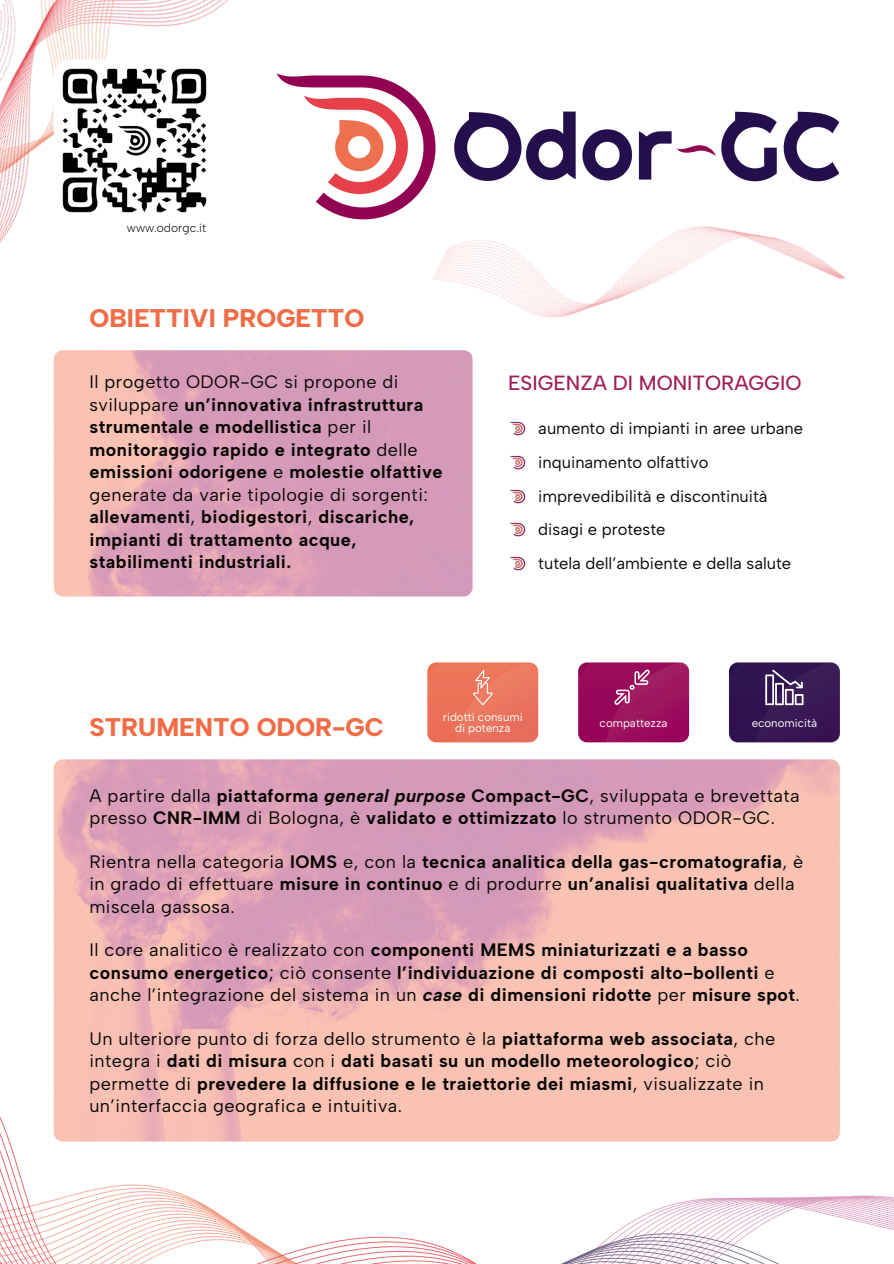
<style>
.page{position:relative;width:894px;height:1264px;background:#fff}
.page>*{position:absolute;margin:0;border:0;box-sizing:border-box;transform-origin:0 0}
.t1{font:800 25.5px "Albert Sans";color:#ef6c47}
.t2{font:500 20.55px "Albert Sans";color:#9f1d56}
.t3{font:18px/22.5px "Albert Sans";letter-spacing:.025em;color:#080704}
.t4{font:700 18px/22.5px "Albert Sans";letter-spacing:.025em;color:#080704}
.t5{font:16.5px/33.8px "Albert Sans";color:#080704}
.t6{font:300 12px "Albert Sans";color:#080704}
.t7{font:11.4px/11.4px "Albert Sans";color:#fff;text-align:center}
.s1{font-weight:400}
.s2{font-weight:700}
.s3{font-weight:700;font-style:italic}
.s4{font-style:italic}
</style>
<div class="page">
<img style="left:513px;top:466px;width:11px;height:4px">
<img style="left:510px;top:489px;width:16px;height:15px">
<img style="left:510px;top:522px;width:16px;height:15px">
<img style="left:510px;top:556px;width:16px;height:15px">
<img style="left:427px;top:662px;width:111px;height:80px;border-radius:9px">
<svg style="left:472px;top:669px;width:20px;height:36px"></svg>
<img style="left:578px;top:662px;width:111px;height:80px">
<svg style="left:614px;top:669px;width:35px;height:36px"></svg>
<img style="left:728px;top:662px;width:111px;height:80px;border-radius:9px">
<svg style="left:765px;top:669px;width:38px;height:36px"></svg>
<img style="left:0;top:0;width:228px;height:243px">
<img style="left:276px;top:73px;width:151px;height:147px">
<img style="left:54px;top:59px;width:162px;height:162px;border-radius:17px">
<img style="left:0;top:1057px;width:893px;height:206px">
<img style="left:427px;top:111px;width:419px;height:355px">
<p class="t6" style="left:127px;top:220px;width:81px">www.odorgc.it</p>
<h1 class="t1" style="left:90px;top:302px;width:276px">OBIETTIVI PROGETTO</h1>
<p class="t4" style="left:90px;top:370px;width:354px"><span class="s1">Il progetto ODOR-GC si propone di sviluppare</span> un’innovativa infrastruttura strumentale e modellistica <span class="s1">per il </span>monitoraggio rapido e integrato <span class="s1">delle </span>emissioni odorigene <span class="s1">e</span> molestie olfattive <span class="s1">generate da varie tipologie di sorgenti: </span>allevamenti<span class="s1">,</span> biodigestori<span class="s1">,</span> discariche, impianti di trattamento acque, stabilimenti industriali.</p>
<p class="t2" style="left:508px;top:370px;width:294px">ESIGENZA DI MONITORAGGIO</p>
<p class="t5" style="left:538px;top:411px;width:266px">aumento di impianti in aree urbane inquinamento olfattivo imprevedibilità e discontinuità disagi e proteste<br>tutela dell’ambiente e della salute</p>
<h1 class="t1" style="left:89px;top:711px;width:296px">STRUMENTO ODOR-GC</h1>
<p class="t7" style="left:443px;top:711px;width:81px">ridotti consumi di potenza</p>
<p class="t7" style="left:599px;top:717px;width:69px">compattezza</p>
<p class="t7" style="left:751px;top:717px;width:67px">economicità</p>
<p class="t3" style="left:90px;top:784px;width:711px">A partire dalla <span class="s2">piattaforma</span> <span class="s3">general purpose</span> <span class="s2">Compact-GC</span>, sviluppata e brevettata presso <span class="s2">CNR-IMM</span> di Bologna, è <span class="s2">validato e ottimizzato</span> lo strumento ODOR-GC.</p>
<p class="t3" style="left:89px;top:850px;width:715px">Rientra nella categoria <span class="s2">IOMS</span> e, con la <span class="s2">tecnica analitica della gas-cromatografia</span>, è in grado di effettuare <span class="s2">misure in continuo</span> e di produrre <span class="s2">un’analisi qualitativa</span> della miscela gassosa.</p>
<p class="t4" style="left:90px;top:938px;width:711px"><span class="s1">Il core analitico è realizzato con</span> componenti MEMS miniaturizzati e a basso consumo energetico<span class="s1">; ciò consente</span> l’individuazione di composti alto-bollenti <span class="s1">e anche l’integrazione del sistema in un</span> <span class="s4">case</span> di dimensioni ridotte <span class="s1">per</span> misure spot<span class="s1">.</span></p>
<p class="t3" style="left:89px;top:1027px;width:687px">Un ulteriore punto di forza dello strumento è la <span class="s2">piattaforma web associata</span>, che integra i <span class="s2">dati di misura</span> con i <span class="s2">dati basati su un modello meteorologico</span>; ciò permette di <span class="s2">prevedere la diffusione e le traiettorie dei miasmi</span>, visualizzate in un’interfaccia geografica e intuitiva.</p>
</div>
